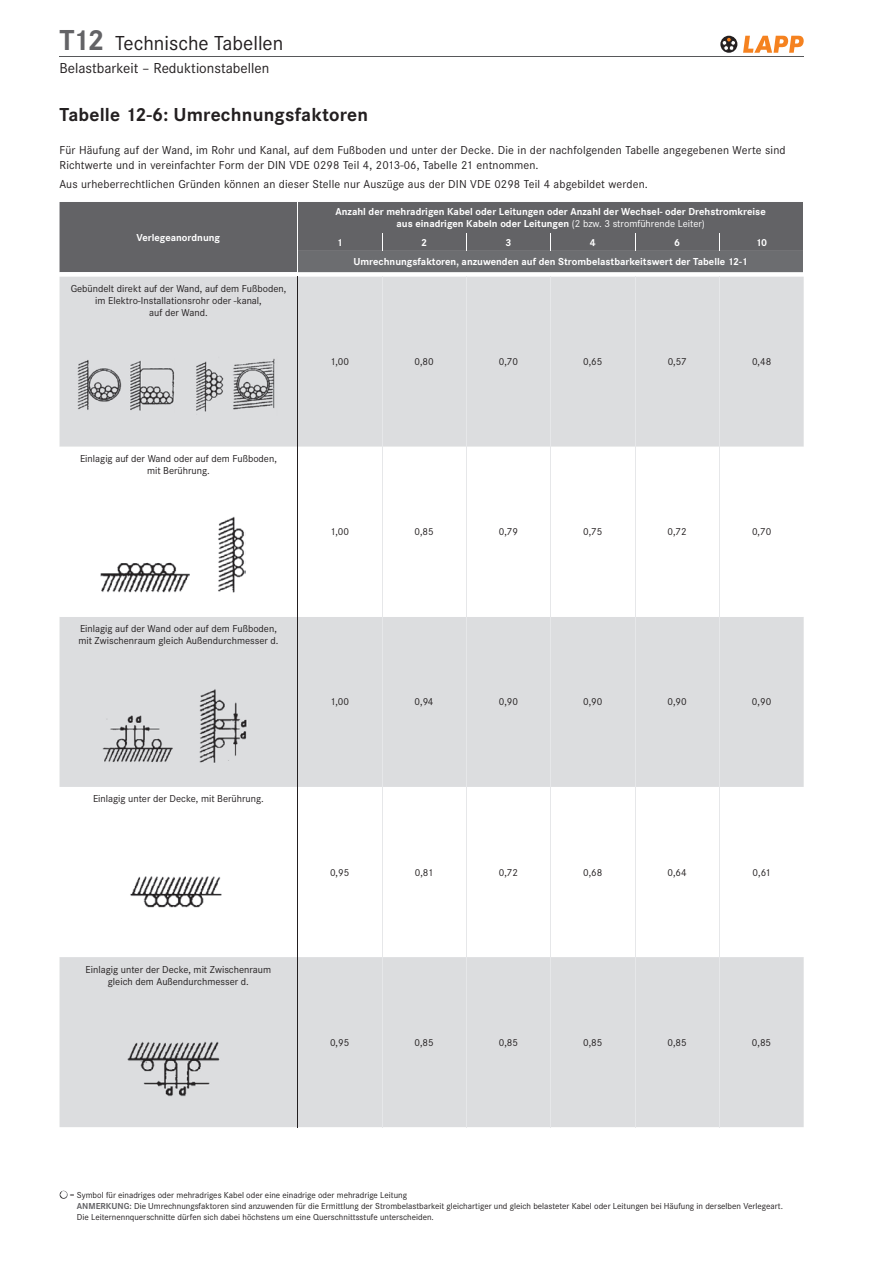
<style>
.page{position:relative;width:893px;height:1263px;background:#fff}
.page>*{position:absolute;margin:0;border:0;box-sizing:border-box;transform-origin:0 0}
.t1{font:21px "Corporate STOT";color:#231f20}
.t2{font:700 19.5px "Corporate STOT";letter-spacing:.01em;color:#231f20}
.t3{font:15px "Corporate STOT";color:#231f20}
.t4{font:12px/15px "Corporate STOT";letter-spacing:.01em;color:#231f20}
.t5{font:10.5px/12px "Corporate STOT";color:#231f20;text-align:center}
.t6{font:700 10.5px/12px "Corporate STOT";color:#fff;text-align:center}
.t7{font:9px/11.2px "Corporate STOT";color:#231f20}
.s1{font-weight:700;font-size:30px;color:#636366}
.s2{font-weight:400}
.s3{font-weight:700;color:#636366}
</style>
<div class="page">
<svg style="left:720px;top:36px;width:17px;height:17px"></svg>
<svg style="left:743px;top:36px;width:61px;height:17px"></svg>
<svg style="left:722px;top:37px;width:14px;height:14px"></svg>
<div style="left:60px;top:202px;width:743px;height:32px;background:#636366"></div>
<div style="left:60px;top:277px;width:744px;height:850px;background:#dcdddf"></div>
<svg style="left:60px;top:447px;width:744px;height:510px"></svg>
<hr style="left:382px;top:277px;width:1px;height:170px;background:#e6e7e9">
<hr style="left:466px;top:277px;width:1px;height:170px;background:#e6e7e9">
<hr style="left:550px;top:277px;width:1px;height:170px;background:#e6e7e9">
<hr style="left:635px;top:277px;width:1px;height:170px;background:#e6e7e9">
<hr style="left:719px;top:277px;width:1px;height:170px;background:#e6e7e9">
<hr style="left:382px;top:447px;width:1px;height:170px;background:#e6e7e9">
<hr style="left:466px;top:447px;width:1px;height:170px;background:#e6e7e9">
<hr style="left:550px;top:447px;width:1px;height:170px;background:#e6e7e9">
<hr style="left:635px;top:447px;width:1px;height:170px;background:#e6e7e9">
<hr style="left:719px;top:447px;width:1px;height:170px;background:#e6e7e9">
<hr style="left:382px;top:617px;width:1px;height:170px;background:#e6e7e9">
<hr style="left:466px;top:617px;width:1px;height:170px;background:#e6e7e9">
<hr style="left:550px;top:617px;width:1px;height:170px;background:#e6e7e9">
<hr style="left:635px;top:617px;width:1px;height:170px;background:#e6e7e9">
<hr style="left:719px;top:617px;width:1px;height:170px;background:#e6e7e9">
<hr style="left:382px;top:787px;width:1px;height:170px;background:#e6e7e9">
<hr style="left:466px;top:787px;width:1px;height:170px;background:#e6e7e9">
<hr style="left:550px;top:787px;width:1px;height:170px;background:#e6e7e9">
<hr style="left:635px;top:787px;width:1px;height:170px;background:#e6e7e9">
<hr style="left:719px;top:787px;width:1px;height:170px;background:#e6e7e9">
<hr style="left:382px;top:957px;width:1px;height:170px;background:#e6e7e9">
<hr style="left:466px;top:957px;width:1px;height:170px;background:#e6e7e9">
<hr style="left:550px;top:957px;width:1px;height:170px;background:#e6e7e9">
<hr style="left:635px;top:957px;width:1px;height:170px;background:#e6e7e9">
<hr style="left:719px;top:957px;width:1px;height:170px;background:#e6e7e9">
<hr style="left:297px;top:277px;width:1px;height:170px;background:#231f20">
<hr style="left:297px;top:447px;width:1px;height:170px;background:#231f20">
<hr style="left:297px;top:617px;width:1px;height:170px;background:#231f20">
<hr style="left:297px;top:787px;width:1px;height:170px;background:#231f20">
<hr style="left:297px;top:957px;width:1px;height:170px;background:#231f20">
<hr style="left:297px;top:202px;width:1px;height:32px;background:#fff">
<svg style="left:60px;top:234px;width:743px;height:43px;background:#78787b"></svg>
<svg style="left:60px;top:1191px;width:8px;height:8px"></svg>
<img style="left:77px;top:359px;width:98px;height:53px">
<img style="left:196px;top:356px;width:81px;height:59px">
<img style="left:97px;top:556px;width:98px;height:42px">
<img style="left:216px;top:514px;width:29px;height:84px">
<img style="left:99px;top:711px;width:76px;height:53px">
<img style="left:196px;top:687px;width:52px;height:77px">
<img style="left:128px;top:868px;width:97px;height:44px">
<img style="left:125px;top:1038px;width:98px;height:61px">
<hr style="left:60px;top:56px;width:744px;height:1px;background:#57585a">
<h1 class="t1" style="left:60px;top:31px;width:225px"><span class="s1">T12</span> Technische Tabellen</h1>
<h3 class="t3" style="left:60px;top:59px;width:211px">Belastbarkeit – Reduktionstabellen</h3>
<h2 class="t2" style="left:60px;top:103px;width:310px">Tabelle 12-6: Umrechnungsfaktoren</h2>
<p class="t4" style="left:60px;top:142px;width:728px">Für Häufung auf der Wand, im Rohr und Kanal, auf dem Fußboden und unter der Decke. Die in der nachfolgenden Tabelle angegebenen Werte sind<br>Richtwerte und in vereinfachter Form der DIN VDE 0298 Teil 4, 2013-06, Tabelle 21 entnommen.</p>
<p class="t4" style="left:60px;top:176px;width:590px">Aus urheberrechtlichen Gründen können an dieser Stelle nur Auszüge aus der DIN VDE 0298 Teil 4 abgebildet werden.</p>
<p class="t6" style="left:137px;top:231px;width:85px">Verlegeanordnung</p>
<p class="t5" style="left:71px;top:283px;width:217px">Gebündelt direkt auf der Wand, auf dem Fußboden, im Elektro-Installationsrohr oder -kanal,<br>auf der Wand.</p>
<p class="t5" style="left:80px;top:453px;width:198px">Einlagig auf der Wand oder auf dem Fußboden, mit Berührung.</p>
<p class="t5" style="left:78px;top:623px;width:202px;text-align:left">Einlagig auf der Wand oder auf dem Fußboden, mit Zwischenraum gleich Außendurchmesser d.</p>
<p class="t5" style="left:93px;top:793px;width:172px">Einlagig unter der Decke, mit Berührung.</p>
<p class="t5" style="left:86px;top:963px;width:187px">Einlagig unter der Decke, mit Zwischenraum gleich dem Außendurchmesser d.</p>
<p class="t6" style="left:336px;top:206px;width:432px">Anzahl der mehradrigen Kabel oder Leitungen oder Anzahl der Wechsel- oder Drehstromkreise aus einadrigen Kabeln oder Leitungen <span class="s2">(2 bzw. 3 stromführende Leiter)</span></p>
<p class="t6" style="left:337px;top:237px;width:7px">1</p>
<p class="t6" style="left:421px;top:237px;width:7px">2</p>
<p class="t6" style="left:505px;top:237px;width:7px">3</p>
<p class="t6" style="left:590px;top:237px;width:7px">4</p>
<p class="t6" style="left:674px;top:237px;width:7px">6</p>
<p class="t6" style="left:756px;top:237px;width:13px">10</p>
<p class="t6" style="left:353px;top:256px;width:396px">Umrechnungsfaktoren, anzuwenden auf den Strombelastbarkeitswert der Tabelle 12-1</p>
<p class="t5" style="left:330px;top:356px;width:20px">1,00</p>
<p class="t5" style="left:414px;top:356px;width:21px">0,80</p>
<p class="t5" style="left:499px;top:356px;width:21px">0,70</p>
<p class="t5" style="left:583px;top:356px;width:21px">0,65</p>
<p class="t5" style="left:668px;top:356px;width:20px">0,57</p>
<p class="t5" style="left:752px;top:356px;width:21px">0,48</p>
<p class="t5" style="left:330px;top:526px;width:20px">1,00</p>
<p class="t5" style="left:414px;top:526px;width:21px">0,85</p>
<p class="t5" style="left:499px;top:526px;width:21px">0,79</p>
<p class="t5" style="left:583px;top:526px;width:21px">0,75</p>
<p class="t5" style="left:667px;top:526px;width:21px">0,72</p>
<p class="t5" style="left:752px;top:526px;width:21px">0,70</p>
<p class="t5" style="left:330px;top:696px;width:20px">1,00</p>
<p class="t5" style="left:415px;top:696px;width:20px">0,94</p>
<p class="t5" style="left:499px;top:696px;width:21px">0,90</p>
<p class="t5" style="left:583px;top:696px;width:21px">0,90</p>
<p class="t5" style="left:667px;top:696px;width:21px">0,90</p>
<p class="t5" style="left:752px;top:696px;width:21px">0,90</p>
<p class="t5" style="left:330px;top:866px;width:21px">0,95</p>
<p class="t5" style="left:415px;top:866px;width:20px">0,81</p>
<p class="t5" style="left:499px;top:866px;width:21px">0,72</p>
<p class="t5" style="left:583px;top:866px;width:21px">0,68</p>
<p class="t5" style="left:667px;top:866px;width:21px">0,64</p>
<p class="t5" style="left:752px;top:866px;width:20px">0,61</p>
<p class="t5" style="left:330px;top:1036px;width:21px">0,95</p>
<p class="t5" style="left:414px;top:1036px;width:21px">0,85</p>
<p class="t5" style="left:499px;top:1036px;width:21px">0,85</p>
<p class="t5" style="left:583px;top:1036px;width:21px">0,85</p>
<p class="t5" style="left:667px;top:1036px;width:21px">0,85</p>
<p class="t5" style="left:752px;top:1036px;width:21px">0,85</p>
<p class="t7" style="left:77px;top:1189px;width:708px;text-indent:-7px">= Symbol für einadriges oder mehradriges Kabel oder eine einadrige oder mehradrige Leitung<br><span class="s3">ANMERKUNG:</span> Die Umrechnungsfaktoren sind anzuwenden für die Ermittlung der Strombelastbarkeit gleichartiger und gleich belasteter Kabel oder Leitungen bei Häufung in derselben Verlegeart.<br>Die Leiternennquerschnitte dürfen sich dabei höchstens um eine Querschnittsstufe unterscheiden.</p>
</div>
